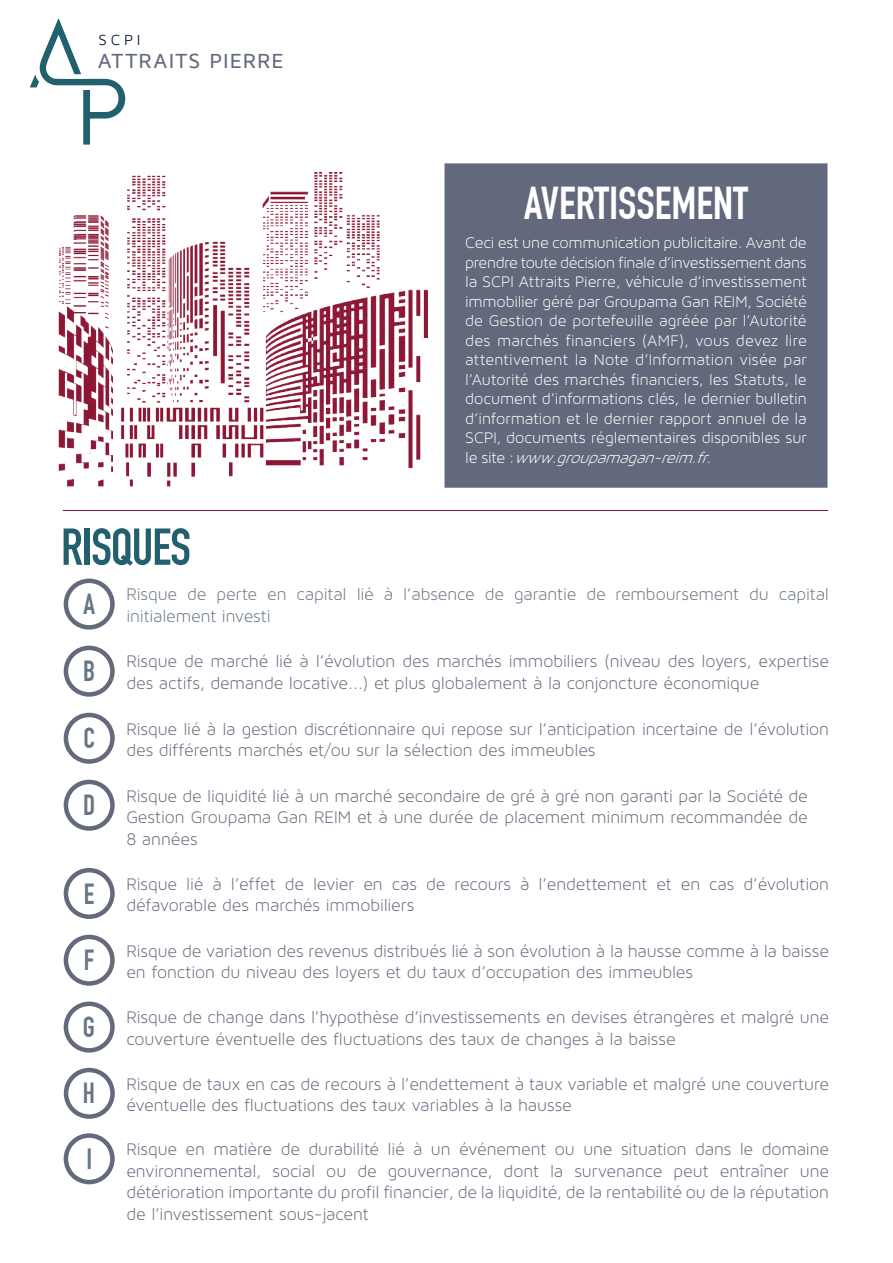
<style>
.page{position:relative;width:893px;height:1263px;background:#fff}
.page>*{position:absolute;margin:0;border:0;box-sizing:border-box;transform-origin:0 0}
.t1{font:700 51px "DIN Condensed";letter-spacing:-.02em;color:#22606d}
.t2{font:700 45px "DIN Condensed";color:#fff}
.t3{font:700 28.5px "DIN Condensed";color:#687683}
.t4{font:500 21px "Maven Pro";letter-spacing:.05em;color:#62697c}
.t5{font:18px/21.6px "Maven Pro Light 300";letter-spacing:-.01em;color:#646a7c}
.t6{font:18px/21.6px "Maven Pro Light 300";letter-spacing:-.01em;color:#687683}
.t7{font:16.5px/19.5px "Maven Pro Light 300";letter-spacing:-.005em;color:#fff;text-align:justify}
.t8{font:15px "Maven Pro";color:#111d47}
.s1{font-style:italic}
</style>
<div class="page">
<svg style="left:30px;top:18px;width:95px;height:127px"></svg>
<div style="left:444px;top:163px;width:383px;height:325px;background:#62697c;border:2px solid #62697c"></div>
<hr style="left:63px;top:510px;width:765px;height:1px;background:#8c1532">
<img style="left:58px;top:172px;width:369px;height:315px">
<div style="left:64px;top:713px;width:51px;height:51px;border:4px solid #646a7c;border-radius:50%"></div>
<div style="left:64px;top:868px;width:51px;height:51px;border:4px solid #646a7c;border-radius:50%"></div>
<div style="left:64px;top:579px;width:51px;height:51px;border:4px solid #646a7c;border-radius:50%"></div>
<div style="left:64px;top:646px;width:51px;height:51px;border:4px solid #646a7c;border-radius:50%"></div>
<div style="left:64px;top:780px;width:51px;height:51px;border:4px solid #646a7c;border-radius:50%"></div>
<div style="left:64px;top:935px;width:51px;height:51px;border:4px solid #646a7c;border-radius:50%"></div>
<div style="left:64px;top:1001px;width:51px;height:51px;border:4px solid #646a7c;border-radius:50%"></div>
<div style="left:64px;top:1068px;width:51px;height:51px;border:4px solid #646a7c;border-radius:50%"></div>
<div style="left:64px;top:1133px;width:51px;height:51px;border:4px solid #646a7c;border-radius:50%"></div>
<p class="t8" style="left:99px;top:32px;width:43px">SCPI</p>
<p class="t4" style="left:98px;top:50px;width:187px">ATTRAITS PIERRE</p>
<h1 class="t1" style="left:61px;top:517px;width:131px">RISQUES</h1>
<h2 class="t2" style="left:524px;top:177px;width:225px">AVERTISSEMENT</h2>
<p class="t7" style="left:465px;top:233px;width:343px">Ceci est une communication publicitaire. Avant de prendre toute décision finale d’investissement dans la SCPI Attraits Pierre, véhicule d’investissement immobilier géré par Groupama Gan REIM, Société de Gestion de portefeuille agréée par l’Autorité des marchés financiers (AMF), vous devez lire attentivement la Note d’Information visée par l’Autorité des marchés financiers, les Statuts, le document d’informations clés, le dernier bulletin d’information et le dernier rapport annuel de la SCPI, documents réglementaires disponibles sur l e s i t e : <span class="s1">www.groupamagan-reim.fr.</span></p>
<h3 class="t3" style="left:83px;top:587px;width:13px">A</h3>
<p class="t6" style="left:126px;top:584px;width:704px">Risque de perte en capital lié à l’absence de garantie de remboursement du capital initialement investi</p>
<h3 class="t3" style="left:83px;top:655px;width:14px">B</h3>
<p class="t5" style="left:126px;top:650px;width:704px">Risque de marché lié à l’évolution des marchés immobiliers (niveau des loyers, expertise des actifs, demande locative...) et plus globalement à la conjoncture économique</p>
<p class="t5" style="left:126px;top:718px;width:704px">Risque lié à la gestion discrétionnaire qui repose sur l’anticipation incertaine de l’évolution des différents marchés et/ou sur la sélection des immeubles</p>
<h3 class="t3" style="left:83px;top:789px;width:14px">D</h3>
<p class="t5" style="left:126px;top:785px;width:683px;text-align:justify">Risque de liquidité lié à un marché secondaire de gré à gré non garanti par la Société de Gestion Groupama Gan REIM et à une durée de placement minimum recommandée de 8 années</p>
<p class="t5" style="left:126px;top:873px;width:704px">Risque lié à l’effet de levier en cas de recours à l’endettement et en cas d’évolution défavorable des marchés immobiliers</p>
<h3 class="t3" style="left:84px;top:944px;width:12px">F</h3>
<p class="t5" style="left:126px;top:940px;width:704px">Risque de variation des revenus distribués lié à son évolution à la hausse comme à la baisse en fonction du niveau des loyers et du taux d’occupation des immeubles</p>
<h3 class="t3" style="left:83px;top:1010px;width:14px">G</h3>
<p class="t5" style="left:126px;top:1006px;width:704px">Risque de change dans l’hypothèse d’investissements en devises étrangères et malgré une couverture éventuelle des fluctuations des taux de changes à la baisse</p>
<h3 class="t3" style="left:83px;top:1077px;width:14px">H</h3>
<p class="t5" style="left:126px;top:1073px;width:704px">Risque de taux en cas de recours à l’endettement à taux variable et malgré une couverture éventuelle des fluctuations des taux variables à la hausse</p>
<h3 class="t3" style="left:87px;top:1142px;width:7px">I</h3>
<p class="t5" style="left:126px;top:1138px;width:704px;text-align:justify">Risque en matière de durabilité lié à un événement ou une situation dans le domaine environnemental, social ou de gouvernance, dont la survenance peut entraîner une détérioration importante du profil financier, de la liquidité, de la rentabilité ou de la réputation de l’investissement sous-jacent</p>
<h3 class="t3" style="left:83px;top:722px;width:13px">C</h3>
<h3 class="t3" style="left:84px;top:877px;width:12px">E</h3>
</div>
